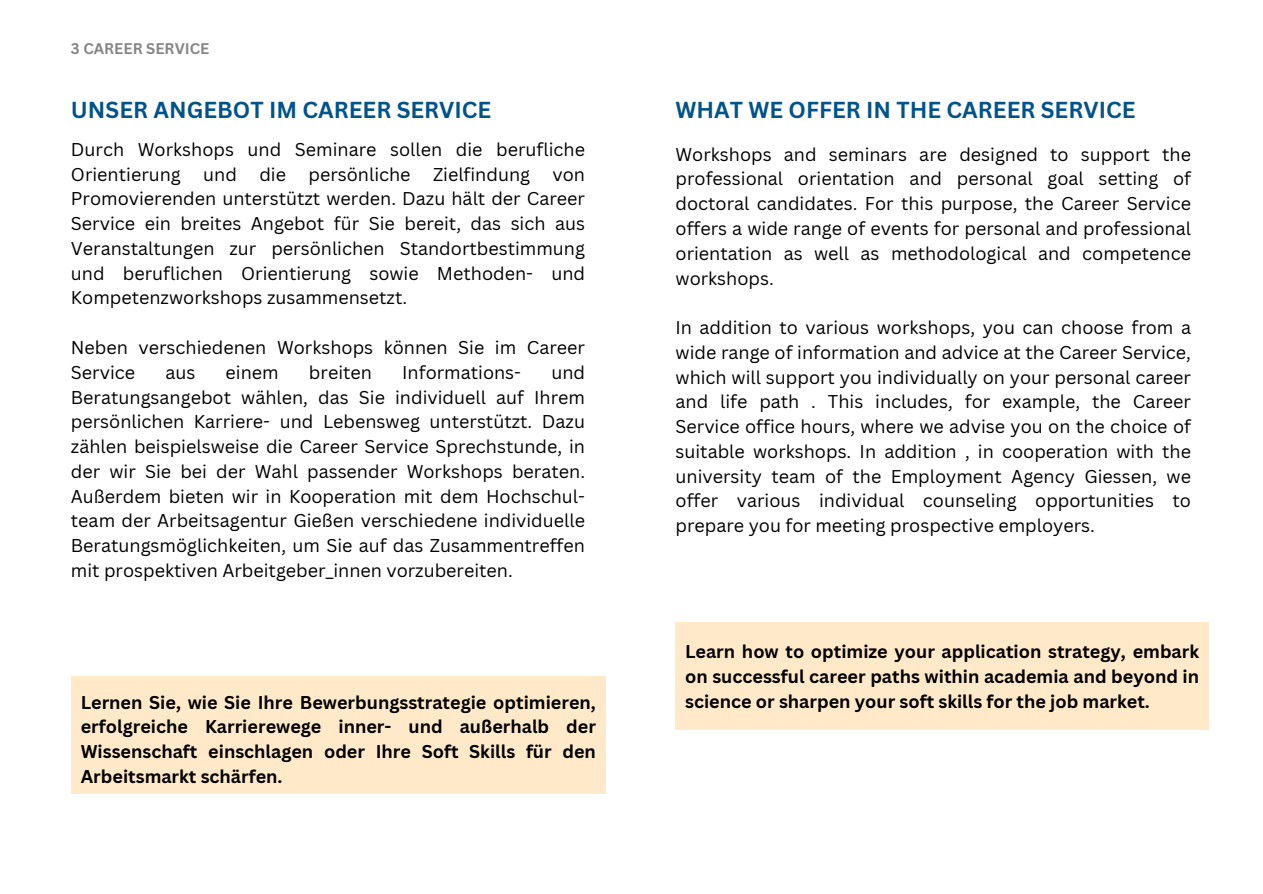
<style>
.page{position:relative;width:1263px;height:894px;background:#fff}
.page>*{position:absolute;margin:0;border:0;box-sizing:border-box;transform-origin:0 0}
.t1{font:700 22.5px "Canva Sans";color:#02538a}
.t2{font:18px/24.8px "Canva Sans";color:#000;text-align:justify}
.t3{font:700 18px/24.8px "Canva Sans";color:#000;text-align:justify}
.t4{font:700 15px "Canva Sans";color:#858587}
</style>
<div class="page">
<div style="left:71px;top:676px;width:535px;height:117px;background:#ffe9c8"></div>
<div style="left:675px;top:622px;width:534px;height:108px;background:#ffe9c8"></div>
<h3 class="t4" style="left:71px;top:38px;width:140px">3 CAREER SERVICE</h3>
<h3 class="t1" style="left:71px;top:93px;width:422px">UNSER ANGEBOT IM CAREER SERVICE</h3>
<h2 class="t1" style="left:675px;top:93px;width:462px">WHAT WE OFFER IN THE CAREER SERVICE</h2>
<h1 class="t2" style="left:675px;top:141px;width:517px">Workshops and seminars are designed to support the professional orientation and personal goal setting of doctoral candidates. For this purpose, the Career Service offers a wide range of events for personal and professional orientation as well as methodological and competence workshops.</h1>
<h3 class="t2" style="left:675px;top:314px;width:517px">In addition to various workshops, you can choose from a wide range of information and advice at the Career Service, which will support you individually on your personal career and life path . This includes, for example, the Career Service office hours, where we advise you on the choice of suitable workshops. In addition , in cooperation with the university team of the Employment Agency Giessen, we offer various individual counseling opportunities to prepare you for meeting prospective employers.</h3>
<p class="t2" style="left:71px;top:136px;width:516px">Durch Workshops und Seminare sollen die berufliche Orientierung und die persönliche Zielfindung von Promovierenden unterstützt werden. Dazu hält der Career Service ein breites Angebot für Sie bereit, das sich aus Veranstaltungen zur persönlichen Standortbestimmung und beruflichen Orientierung sowie Methoden- und Kompetenzworkshops zusammensetzt.</p>
<h1 class="t2" style="left:71px;top:334px;width:516px">Neben verschiedenen Workshops können Sie im Career<br>Service</h1>
<h1 class="t2" style="left:165px;top:359px;width:31px">aus</h1>
<h1 class="t2" style="left:226px;top:359px;width:55px">einem</h1>
<h1 class="t2" style="left:309px;top:359px;width:65px">breiten</h1>
<h1 class="t2" style="left:402px;top:359px;width:120px">Informations-</h1>
<h1 class="t2" style="left:71px;top:359px;width:516px;text-indent:480px">und Beratungsangebot wählen, das Sie individuell auf Ihrem persönlichen Karriere- und Lebensweg unterstützt. Dazu zählen beispielsweise die Career Service Sprechstunde, in der wir Sie bei der Wahl passender Workshops beraten.<br>Außerdem bieten wir in Kooperation mit dem Hochschul&shy;team der Arbeitsagentur Gießen verschiedene individuelle Beratungsmöglichkeiten, um Sie auf das Zusammentreffen mit prospektiven Arbeitgeber_innen vorzubereiten.</h1>
<h3 class="t3" style="left:81px;top:689px;width:517px">Lernen Sie, wie Sie Ihre Bewerbungsstrategie optimieren, erfolgreiche Karrierewege inner- und außerhalb der Wissenschaft einschlagen oder Ihre Soft Skills für den Arbeitsmarkt schärfen.</h3>
<h2 class="t3" style="left:685px;top:638px;width:515px">Learn how to optimize your application strategy, embark on successful career paths within academia and beyond in science or sharpen your soft skills for the job market.</h2>
</div>
